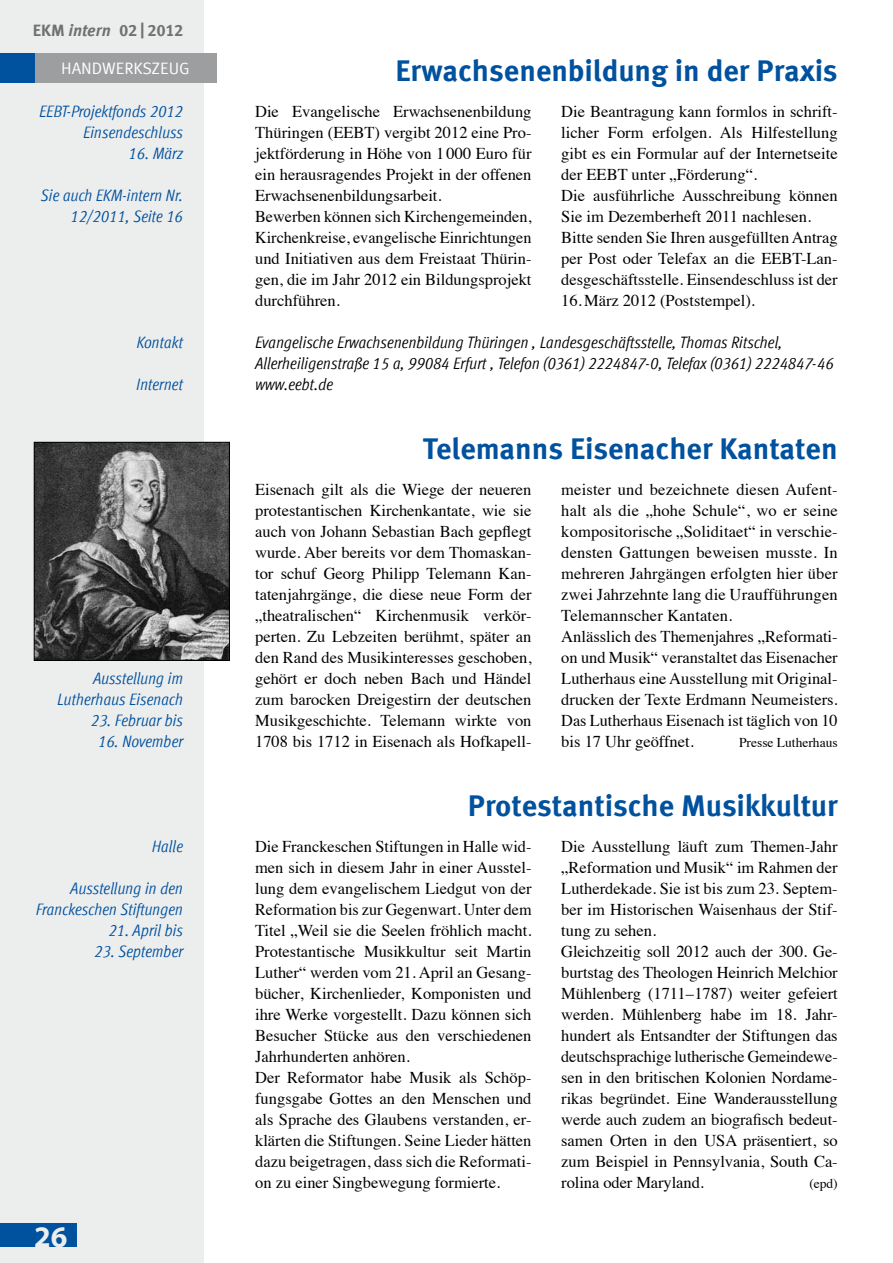
<style>
.page{position:relative;width:893px;height:1263px;background:#fff}
.page>*{position:absolute;margin:0;border:0;box-sizing:border-box;transform-origin:0 0}
.t1{font:700 30px "Meta Offc";color:#00519e}
.t2{font:700 30px "Myriad Pro";color:#eceded}
.t3{font:16.5px/21px "Times";color:#000}
.t4{font:italic condensed 16.5px/21px "Meta Offc";letter-spacing:-.005em;color:#00519e;text-align:right}
.t5{font:italic condensed 16.5px/21px "Meta Offc";color:#000}
.t6{font:700 16.5px "Meta Offc";letter-spacing:-.015em;color:#707172}
.t7{font:16.5px "Meta Offc Norm";color:#fff}
.t8{font:13.5px "Times";color:#000}
.s1{font-style:italic}
</style>
<div class="page">
<div style="left:0;top:0;width:204px;height:1263px;background:#eceded"></div>
<div style="left:34px;top:53px;width:183px;height:30px;background:#9c9e9f"></div>
<div style="left:0;top:53px;width:34px;height:30px;background:#00519e"></div>
<img style="left:36px;top:444px;width:192px;height:215px">
<div style="left:34px;top:442px;width:196px;height:219px;border:1px solid #000"></div>
<div style="left:0;top:1223px;width:77px;height:23px;background:#00519e"></div>
<p class="t6" style="left:33px;top:21px;width:152px">EKM <span class="s1">intern</span> 02 | 2012</p>
<p class="t7" style="left:61px;top:59px;width:22px">HANDWE</p>
<p class="t7" style="left:124px;top:59px;width:20px">RKSZEUG</p>
<p class="t4" style="left:39px;top:101px;width:145px">EEBT-Projektfonds 2012<br>Einsendeschluss</p>
<p class="t4" style="left:129px;top:143px;width:56px">16. März</p>
<p class="t4" style="left:41px;top:185px;width:144px">Sie auch EKM-intern Nr.<br>12/2011, Seite 16</p>
<p class="t4" style="left:137px;top:332px;width:48px">Kontakt</p>
<p class="t4" style="left:136px;top:374px;width:48px">Internet</p>
<p class="t4" style="left:57px;top:668px;width:127px">Ausstellung im<br>Lutherhaus Eisenach</p>
<p class="t4" style="left:91px;top:710px;width:94px">23. Februar bis</p>
<p class="t4" style="left:98px;top:731px;width:86px">16. November</p>
<p class="t4" style="left:152px;top:836px;width:33px">Halle</p>
<p class="t4" style="left:36px;top:878px;width:148px">Ausstellung in den<br>Franckeschen Stiftungen</p>
<p class="t4" style="left:109px;top:920px;width:76px">21. April bis</p>
<p class="t4" style="left:94px;top:941px;width:90px">23. September</p>
<p class="t2" style="left:34px;top:1217px;width:35px">26</p>
<p class="t1" style="left:395px;top:53px;width:444px">Erwachsenenbildung in der Praxis</p>
<p class="t3" style="left:255px;top:100px;width:278px">Die Evangelische Erwachsenenbildung Thüringen (EEBT) vergibt 2012 eine Pro&shy;jektförderung in Höhe von 1000 Euro für ein herausragendes Projekt in der offenen Erwachsenenbildungsarbeit.<br>Bewerben können sich Kirchengemeinden, Kirchenkreise, evangelische Einrichtungen und Initiativen aus dem Freistaat Thürin&shy;gen, die im Jahr 2012 ein Bildungsprojekt durchführen.</p>
<p class="t3" style="left:561px;top:100px;width:278px">Die Beantragung kann formlos in schrift&shy;licher Form erfolgen. Als Hilfestellung gibt es ein Formular auf der Internetseite der EEBT unter „Förderung“.<br>Die ausführliche Ausschreibung können Sie im Dezemberheft 2011 nachlesen.<br>Bitte senden Sie Ihren ausgefüllten Antrag per Post oder Telefax an die EEBT-Lan&shy;desgeschäftsstelle. Einsendeschluss ist der 16.März 2012 (Poststempel).</p>
<p class="t5" style="left:255px;top:332px;width:580px">Evangelische Erwachsenenbildung Thüringen , Landesgeschäftsstelle, Thomas Ritschel,<br>Allerheiligenstraße 15 a, 99084 Erfurt , Telefon (0361) 2224847-0, Telefax (0361) 2224847-46 www.eebt.de</p>
<p class="t1" style="left:423px;top:431px;width:416px">Telemanns Eisenacher Kantaten</p>
<p class="t3" style="left:255px;top:478px;width:278px;text-align:justify">Eisenach gilt als die Wiege der neueren protestantischen Kirchenkantate, wie sie auch von Johann Sebastian Bach gepflegt wurde. Aber bereits vor dem Thomaskan&shy;tor schuf Georg Philipp Telemann Kan&shy;tatenjahrgänge, die diese neue Form der „theatralischen“ Kirchenmusik verkör&shy;perten. Zu Lebzeiten berühmt, später an den Rand des Musikinteresses geschoben, gehört er doch neben Bach und Händel zum barocken Dreigestirn der deutschen Musikgeschichte. Telemann wirkte von 1708 bis 1712 in Eisenach als Hofkapell-</p>
<p class="t3" style="left:561px;top:478px;width:278px">meister und bezeichnete diesen Aufent&shy;halt als die „hohe Schule“, wo er seine kompositorische „Soliditaet“ in verschie&shy;densten Gattungen beweisen musste. In mehreren Jahrgängen erfolgten hier über zwei Jahrzehnte lang die Uraufführungen Telemannscher Kantaten.<br>Anlässlich des Themenjahres „Reformati&shy;on und Musik“ veranstaltet das Eisenacher Lutherhaus eine Ausstellung mit Original&shy;drucken der Texte Erdmann Neumeisters.<br>Das Lutherhaus Eisenach ist täglich von 10 bis 17 Uhr geöffnet.</p>
<p class="t8" style="left:739px;top:730px;width:100px">Presse Lutherhaus</p>
<p class="t1" style="left:468px;top:788px;width:371px">Protestantische Musikkultur</p>
<p class="t3" style="left:255px;top:835px;width:278px">Die Franckeschen Stiftungen in Halle wid&shy;men sich in diesem Jahr in einer Ausstel&shy;lung dem evangelischem Liedgut von der Reformation bis zur Gegenwart. Unter dem Titel „Weil sie die Seelen fröhlich macht.<br>Protestantische Musikkultur seit Martin Luther“ werden vom 21. April an Gesang&shy;bücher, Kirchenlieder, Komponisten und ihre Werke vorgestellt. Dazu können sich Besucher Stücke aus den verschiedenen Jahrhunderten anhören.<br>Der Reformator habe Musik als Schöp&shy;fungsgabe Gottes an den Menschen und als Sprache des Glaubens verstanden, er&shy;klärten die Stiftungen. Seine Lieder hätten dazu beigetragen, dass sich die Reformati&shy;on zu einer Singbewegung formierte.</p>
<p class="t3" style="left:561px;top:835px;width:278px">Die Ausstellung läuft zum Themen-Jahr „Reformation und Musik“ im Rahmen der Lutherdekade. Sie ist bis zum 23. Septem&shy;ber im Historischen Waisenhaus der Stif&shy;tung zu sehen.<br>Gleichzeitig soll 2012 auch der 300. Ge&shy;burtstag des Theologen Heinrich Melchior Mühlenberg (1711–1787) weiter gefeiert werden. Mühlenberg habe im 18. Jahr&shy;hundert als Entsandter der Stiftungen das deutschsprachige lutherische Gemeindewe&shy;sen in den britischen Kolonien Nordame&shy;rikas begründet. Eine Wanderausstellung werde auch zudem an biografisch bedeut&shy;samen Orten in den USA präsentiert, so zum Beispiel in Pennsylvania, South Ca&shy;rolina oder Maryland.</p>
<p class="t8" style="left:809px;top:1171px;width:30px">(epd)</p>
</div>
